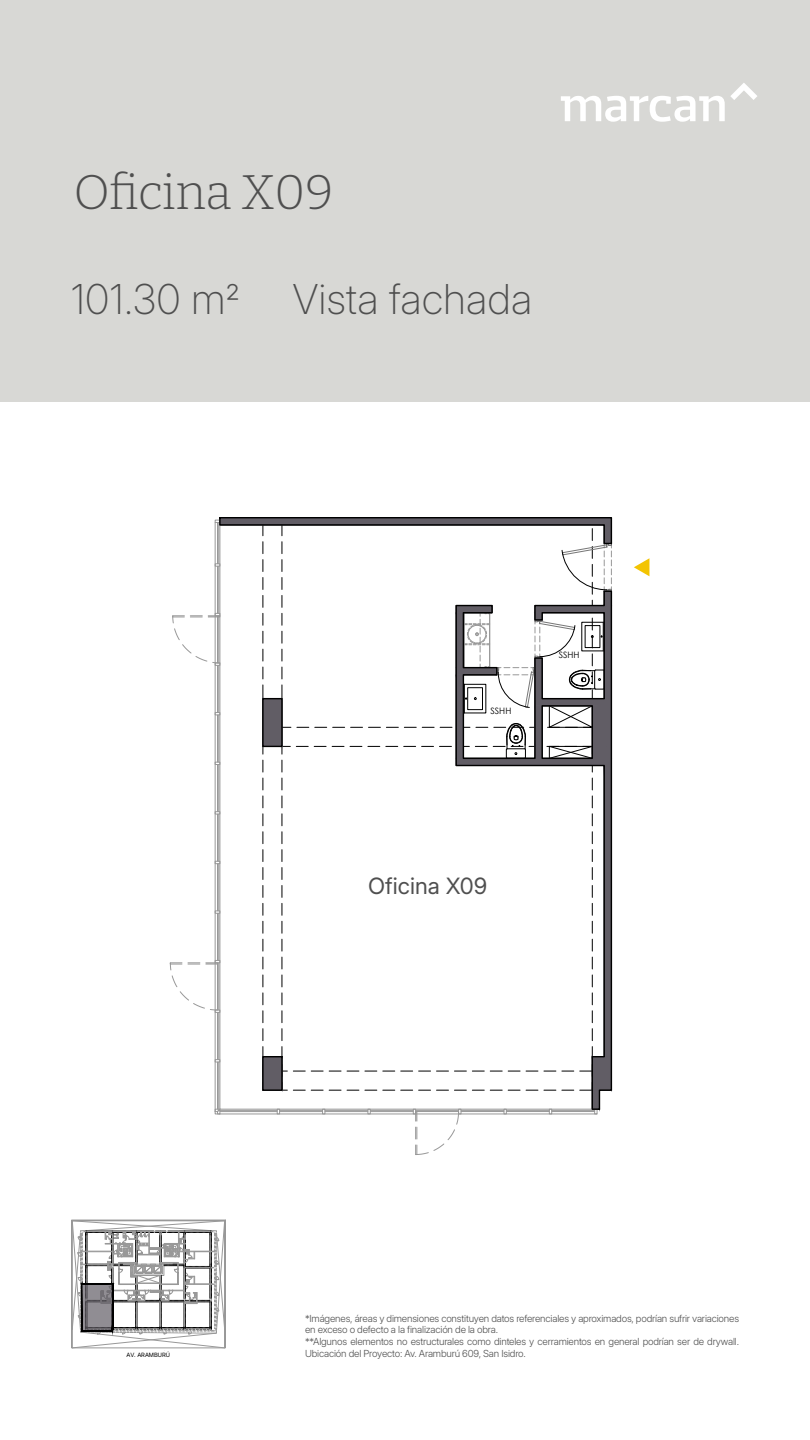
<style>
.page{position:relative;width:810px;height:1440px;background:#fff}
.page>*{position:absolute;margin:0;border:0;box-sizing:border-box;transform-origin:0 0}
.t1{font:100 48.75px "Bitter";letter-spacing:-.01em;color:#4f4f4f}
.t2{font:200 41.25px "Inter 24 pt";color:#4f4f4f}
.t3{font:22.5px "Inter 24 pt";color:#4f4f4f}
.t4{font:13.65px "Arial";color:#615d65}
.t5{font:300 9.75px/11.7px "Inter 24 pt";letter-spacing:-.02em;color:#4f4f4f}
.t6{font:8.85px "Century Gothic";color:#000}
.t7{font:5.85px "Inter 24 pt";color:#000}
.t8{font:4.5px "Arial";color:#000}
</style>
<div class="page">
<div style="left:0;top:0;width:810px;height:401px;background:#d8d8d5"></div>
<svg style="left:561px;top:83px;width:196px;height:39px"></svg>
<svg style="left:71px;top:1219px;width:155px;height:130px"></svg>
<svg style="left:634px;top:558px;width:15px;height:18px"></svg>
<svg style="left:170px;top:517px;width:443px;height:638px"></svg>
<div style="left:541px;top:705px;width:52px;height:54px;border:1px solid #000"></div>
<div style="left:341px;top:865px;width:173px;height:44px;background:#fff"></div>
<h1 class="t1" style="left:73px;top:161px;width:262px">Oficina X09</h1>
<h2 class="t2" style="left:71px;top:269px;width:171px">101.30 m2</h2>
<h2 class="t2" style="left:292px;top:269px;width:241px">Vista fachada</h2>
<p class="t6" style="left:491px;top:705px;width:22px">SSHH</p>
<h3 class="t4" style="left:508px;top:707px;width:11px">N</h3>
<p class="t6" style="left:559px;top:649px;width:22px">SSHH</p>
<h3 class="t3" style="left:368px;top:869px;width:121px">Oficina X09</h3>
<p class="t5" style="left:305px;top:1312px;width:436px">*Imágenes, áreas y dimensiones constituyen datos referenciales y aproximados, podrían sufrir variaciones en exceso o defecto a la finalización de la obra.<br>**Algunos elementos no estructurales como dinteles y cerramientos en general podrían ser de drywall.</p>
<p class="t7" style="left:126px;top:1351px;width:45px">AV. ARAMBURÚ</p>
<p class="t5" style="left:305px;top:1347px;width:222px">Ubicación del Proyecto: Av. Aramburú 609, San Isidro.</p>
<p class="t8" style="left:132px;top:1350px;width:36px">AV. ARAMBURÚ</p>
</div>
